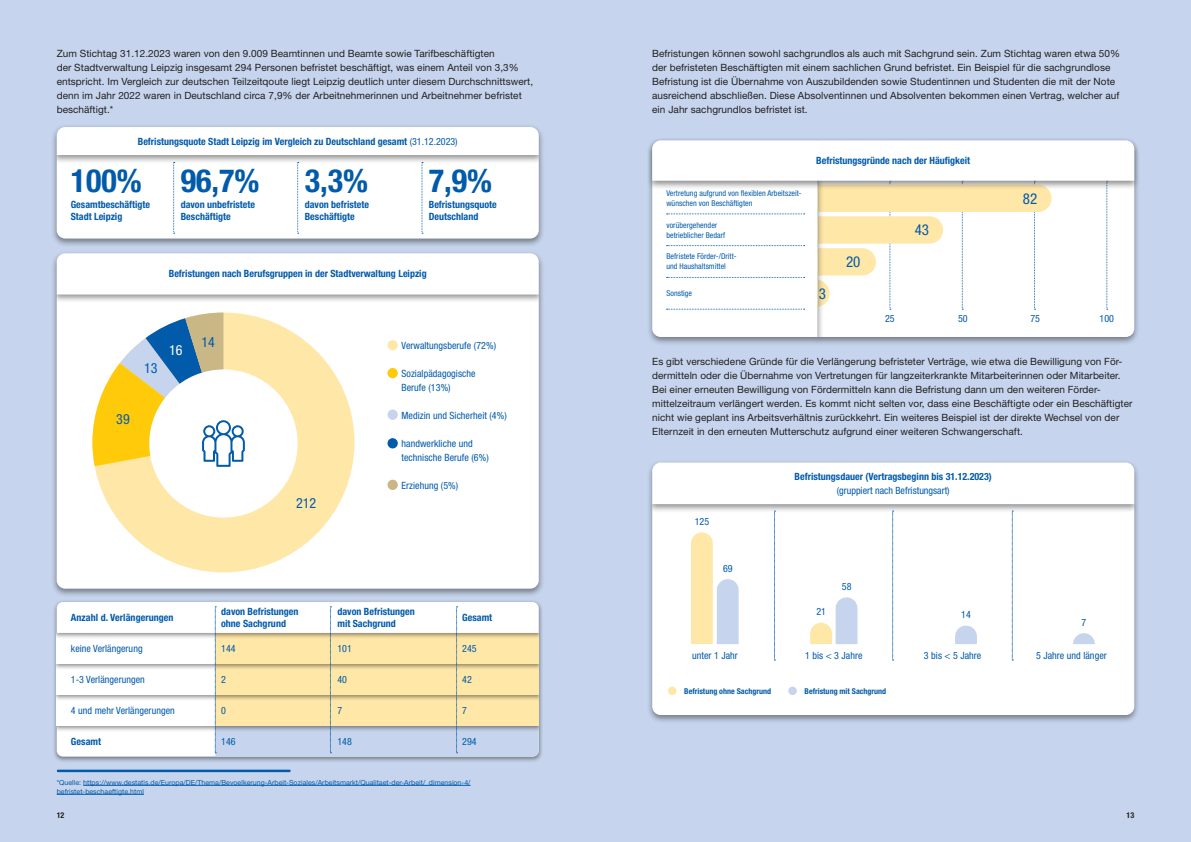
<style>
.page{position:relative;width:1191px;height:842px;background:#fff}
.page>*{position:absolute;margin:0;border:0;box-sizing:border-box;transform-origin:0 0}
.t1{font:700 condensed 32px "Helvetica Neue LT Std";color:#015aaa}
.t2{font:condensed 15px "Helvetica Neue LT Std";color:#015aaa}
.t3{font:condensed 14px "Helvetica Neue LT Std";color:#015aaa}
.t4{font:condensed 14px "Helvetica Neue LT Std";color:#fff}
.t5{font:10px/14px "Helvetica Neue LT Std";letter-spacing:.005em;color:#231f20}
.t6{font:700 condensed 10px/12px "Helvetica Neue LT Std";color:#015aaa}
.t7{font:condensed 10px/14px "Helvetica Neue LT Std";letter-spacing:.005em;color:#015aaa}
.t8{font:condensed 8px/10px "Helvetica Neue LT Std";letter-spacing:.005em;color:#015aaa}
.t9{font:700 condensed 8px "Helvetica Neue LT Std";color:#015aaa}
.t10{font:700 condensed 8px "Helvetica Neue LT Std";color:#231f20}
.t11{font:7px/9px "Helvetica Neue LT Std";letter-spacing:.005em;color:#015aaa}
.s1{font-weight:400}
</style>
<div class="page">
<div style="left:0;top:0;width:595px;height:842px;background:#c6d5ed"></div>
<div style="left:595px;top:0;width:596px;height:842px;background:#c6d5ed"></div>
<hr style="left:83px;top:785px;width:387px;height:1px;background:#015aaa">
<hr style="left:57px;top:794px;width:87px;height:1px;background:#015aaa">
<hr style="left:58px;top:770px;width:231px;height:2px;background:#015aaa">
<div style="left:52px;top:723px;width:491px;height:40px;background:#231f20;opacity:.5"></div>
<div style="left:52px;top:600px;width:491px;height:39px;background:#231f20;opacity:.5"></div>
<svg style="left:57px;top:602px;width:482px;height:155px;background:#f0e9d3"></svg>
<div style="left:51px;top:291px;width:494px;height:306px;background:#231f20;opacity:.5"></div>
<div style="left:57px;top:303px;width:482px;height:286px;background:#fff"></div>
<div style="left:51px;top:250px;width:494px;height:53px;background:#231f20;opacity:.5"></div>
<div style="left:57px;top:253px;width:482px;height:42px;background:#fff"></div>
<div style="left:387px;top:340px;width:11px;height:10px;background:#ffe7a7;border-radius:50%"></div>
<div style="left:387px;top:368px;width:11px;height:10px;background:#feca0a;border-radius:50%"></div>
<div style="left:387px;top:410px;width:11px;height:10px;background:#c6d5ed;border-radius:50%"></div>
<div style="left:387px;top:438px;width:11px;height:10px;background:#015aaa;border-radius:50%"></div>
<div style="left:387px;top:480px;width:11px;height:10px;background:#c9b786;border-radius:50%"></div>
<div style="left:92px;top:313px;width:262px;height:259px;background:#ffe7a7;border-radius:50%"></div>
<div style="left:149px;top:369px;width:149px;height:149px;background:#fff;border-radius:50%"></div>
<svg style="left:92px;top:313px;width:153px;height:154px"></svg>
<div style="left:646px;top:501px;width:494px;height:223px;background:#231f20;opacity:.5"></div>
<div style="left:652px;top:513px;width:482px;height:202px;background:#fff"></div>
<div style="left:646px;top:459px;width:494px;height:54px;background:#231f20;opacity:.5"></div>
<div style="left:652px;top:463px;width:482px;height:41px;background:#fff"></div>
<div style="left:668px;top:687px;width:8px;height:8px;background:#ffe7a7;border-radius:50%"></div>
<div style="left:788px;top:687px;width:9px;height:8px;background:#c6d5ed;border-radius:50%"></div>
<svg style="left:892px;top:511px;width:2px;height:150px"></svg>
<svg style="left:773px;top:511px;width:2px;height:150px"></svg>
<svg style="left:1012px;top:511px;width:1px;height:150px"></svg>
<svg style="left:691px;top:532px;width:47px;height:112px"></svg>
<svg style="left:810px;top:597px;width:47px;height:47px"></svg>
<svg style="left:955px;top:626px;width:22px;height:18px"></svg>
<svg style="left:1073px;top:633px;width:21px;height:11px"></svg>
<div style="left:811px;top:137px;width:329px;height:209px;background:#231f20;opacity:.5"></div>
<div style="left:646px;top:137px;width:177px;height:209px;background:#231f20;opacity:.5"></div>
<div style="left:646px;top:137px;width:494px;height:53px;background:#231f20;opacity:.5"></div>
<svg style="left:652px;top:141px;width:482px;height:196px;background:#fbf8f1"></svg>
<div style="left:51px;top:152px;width:494px;height:95px;background:#231f20;opacity:.5"></div>
<div style="left:57px;top:164px;width:482px;height:75px;background:#fff"></div>
<div style="left:51px;top:124px;width:494px;height:40px;background:#231f20;opacity:.5"></div>
<div style="left:57px;top:127px;width:482px;height:28px;background:#fff"></div>
<svg style="left:173px;top:162px;width:2px;height:72px"></svg>
<svg style="left:297px;top:162px;width:2px;height:72px"></svg>
<svg style="left:422px;top:162px;width:1px;height:72px"></svg>
<p class="t5" style="left:57px;top:46px;width:478px">Zum Stichtag 31.12.2023 waren von den 9.009 Beamtinnen und Beamte sowie Tarifbeschäftigten<br>der Stadtverwaltung Leipzig insgesamt 294 Personen befristet beschäftigt, was einem Anteil von 3,3% entspricht. Im Vergleich zur deutschen Teilzeitqoute liegt Leipzig deutlich unter diesem Durchschnittswert, denn im Jahr 2022 waren in Deutschland circa 7,9% der Arbeitnehmerinnen und Arbeitnehmer befristet beschäftigt.*</p>
<p class="t6" style="left:138px;top:135px;width:321px">Befristungsquote Stadt Leipzig im Vergleich zu Deutschland gesamt <span class="s1">(31.12.2023)</span></p>
<h1 class="t1" style="left:71px;top:162px;width:72px">100%</h1>
<p class="t6" style="left:71px;top:199px;width:81px">Gesamtbeschäftigte<br>Stadt Leipzig</p>
<h1 class="t1" style="left:181px;top:162px;width:80px">96,7%</h1>
<p class="t6" style="left:181px;top:199px;width:76px">davon unbefristete<br>Beschäftigte</p>
<h1 class="t1" style="left:305px;top:162px;width:65px">3,3%</h1>
<p class="t6" style="left:305px;top:199px;width:66px">davon befristete<br>Beschäftigte</p>
<h1 class="t1" style="left:429px;top:162px;width:65px">7,9%</h1>
<p class="t6" style="left:429px;top:199px;width:70px">Befristungsquote<br>Deutschland</p>
<p class="t6" style="left:169px;top:268px;width:259px">Befristungen nach Berufsgruppen in der Stadtverwaltung Leipzig</p>
<h3 class="t3" style="left:144px;top:360px;width:15px">13</h3>
<h3 class="t4" style="left:169px;top:342px;width:15px">16</h3>
<h3 class="t3" style="left:116px;top:411px;width:15px">39</h3>
<h3 class="t3" style="left:201px;top:333px;width:15px">14</h3>
<h3 class="t3" style="left:296px;top:495px;width:22px">212</h3>
<p class="t7" style="left:401px;top:338px;width:96px">Verwaltungsberufe (72%)</p>
<p class="t7" style="left:401px;top:366px;width:76px">Sozialpädagogische<br>Berufe (13%)</p>
<p class="t7" style="left:401px;top:408px;width:107px">Medizin und Sicherheit (4%)</p>
<p class="t7" style="left:401px;top:436px;width:89px">handwerkliche und technische Berufe (6%)</p>
<p class="t7" style="left:401px;top:478px;width:58px">Erziehung (5%)</p>
<p class="t6" style="left:71px;top:611px;width:104px">Anzahl d. Verlängerungen</p>
<p class="t6" style="left:221px;top:605px;width:79px">davon Befristungen ohne Sachgrund</p>
<p class="t6" style="left:337px;top:605px;width:79px">davon Befristungen mit Sachgrund</p>
<p class="t6" style="left:462px;top:611px;width:31px">Gesamt</p>
<p class="t7" style="left:71px;top:641px;width:73px">keine Verlängerung</p>
<p class="t7" style="left:221px;top:641px;width:16px">144</p>
<p class="t7" style="left:337px;top:641px;width:16px">101</p>
<p class="t7" style="left:462px;top:641px;width:16px">245</p>
<p class="t7" style="left:71px;top:672px;width:75px">1-3 Verlängerungen</p>
<p class="t7" style="left:221px;top:672px;width:6px">2</p>
<p class="t7" style="left:337px;top:672px;width:11px">40</p>
<p class="t7" style="left:462px;top:672px;width:11px">42</p>
<p class="t7" style="left:71px;top:703px;width:105px">4 und mehr Verlängerungen</p>
<p class="t7" style="left:221px;top:703px;width:6px">0</p>
<p class="t7" style="left:337px;top:703px;width:6px">7</p>
<p class="t7" style="left:462px;top:703px;width:6px">7</p>
<p class="t6" style="left:71px;top:735px;width:32px">Gesamt</p>
<p class="t7" style="left:221px;top:734px;width:16px">146</p>
<p class="t7" style="left:337px;top:734px;width:16px">148</p>
<p class="t7" style="left:462px;top:734px;width:16px">294</p>
<p class="t11" style="left:57px;top:777px;width:415px">*Quelle: https://www.destatis.de/Europa/DE/Thema/Bevoelkerung-Arbeit-Soziales/Arbeitsmarkt/Qualitaet-der-Arbeit/_dimension-4/ befristet-beschaeftigte.html</p>
<p class="t5" style="left:652px;top:46px;width:469px">Befristungen können sowohl sachgrundlos als auch mit Sachgrund sein. Zum Stichtag waren etwa 50% der befristeten Beschäftigten mit einem sachlichen Grund befristet. Ein Beispiel für die sachgrundlose Befristung ist die Übernahme von Auszubildenden sowie Studentinnen und Studenten die mit der Note ausreichend abschließen. Diese Absolventinnen und Absolventen bekommen einen Vertrag, welcher auf ein Jahr sachgrundlos befristet ist.</p>
<p class="t8" style="left:666px;top:188px;width:137px">Vertretung aufgrund von flexiblen Arbeitszeit&shy;wünschen von Beschäftigten</p>
<p class="t8" style="left:666px;top:220px;width:60px">vorübergehender betrieblicher Bedarf</p>
<p class="t8" style="left:666px;top:251px;width:72px">Befristete Förder-/Dritt&shy;und Haushaltsmittel</p>
<p class="t8" style="left:666px;top:288px;width:27px">Sonstige</p>
<p class="t6" style="left:816px;top:154px;width:156px">Befristungsgründe nach der Häufigkeit</p>
<h2 class="t2" style="left:819px;top:285px;width:9px">3</h2>
<h2 class="t2" style="left:846px;top:253px;width:16px">20</h2>
<h2 class="t2" style="left:914px;top:221px;width:16px">43</h2>
<h2 class="t2" style="left:1023px;top:190px;width:16px">82</h2>
<p class="t7" style="left:885px;top:311px;width:11px">25</p>
<p class="t7" style="left:958px;top:311px;width:11px">50</p>
<p class="t7" style="left:1030px;top:311px;width:11px">75</p>
<p class="t7" style="left:1099px;top:311px;width:16px">100</p>
<p class="t5" style="left:652px;top:354px;width:482px">Es gibt verschiedene Gründe für die Verlängerung befristeter Verträge, wie etwa die Bewilligung von För&shy;dermitteln oder die Übernahme von Vertretungen für langzeiterkrankte Mitarbeiterinnen oder Mitarbeiter.<br>Bei einer erneuten Bewilligung von Fördermitteln kann die Befristung dann um den weiteren Förder&shy;mittelzeitraum verlängert werden. Es kommt nicht selten vor, dass eine Beschäftigte oder ein Beschäftigter nicht wie geplant ins Arbeitsverhältnis zurückkehrt. Ein weiteres Beispiel ist der direkte Wechsel von der Elternzeit in den erneuten Mutterschutz aufgrund einer weiteren Schwangerschaft.</p>
<p class="t7" style="left:695px;top:515px;width:16px">125</p>
<p class="t7" style="left:723px;top:561px;width:11px">69</p>
<p class="t6" style="left:794px;top:470px;width:199px">Befristungsdauer (Vertragsbeginn bis 31.12.2023)</p>
<p class="t7" style="left:836px;top:484px;width:114px">(gruppiert nach Befristungsart)</p>
<p class="t7" style="left:816px;top:605px;width:11px">21</p>
<p class="t7" style="left:842px;top:579px;width:11px">58</p>
<p class="t7" style="left:961px;top:608px;width:11px">14</p>
<p class="t7" style="left:1081px;top:615px;width:6px">7</p>
<p class="t7" style="left:692px;top:648px;width:47px">unter 1 Jahr</p>
<p class="t7" style="left:805px;top:648px;width:59px">1 bis &lt; 3 Jahre</p>
<p class="t7" style="left:924px;top:648px;width:59px">3 bis &lt; 5 Jahre</p>
<p class="t7" style="left:1036px;top:648px;width:72px">5 Jahre und länger</p>
<p class="t9" style="left:684px;top:686px;width:88px">Befristung ohne Sachgrund</p>
<p class="t9" style="left:804px;top:686px;width:83px">Befristung mit Sachgrund</p>
<p class="t10" style="left:57px;top:811px;width:9px">12</p>
<p class="t10" style="left:1126px;top:811px;width:9px">13</p>
</div>
